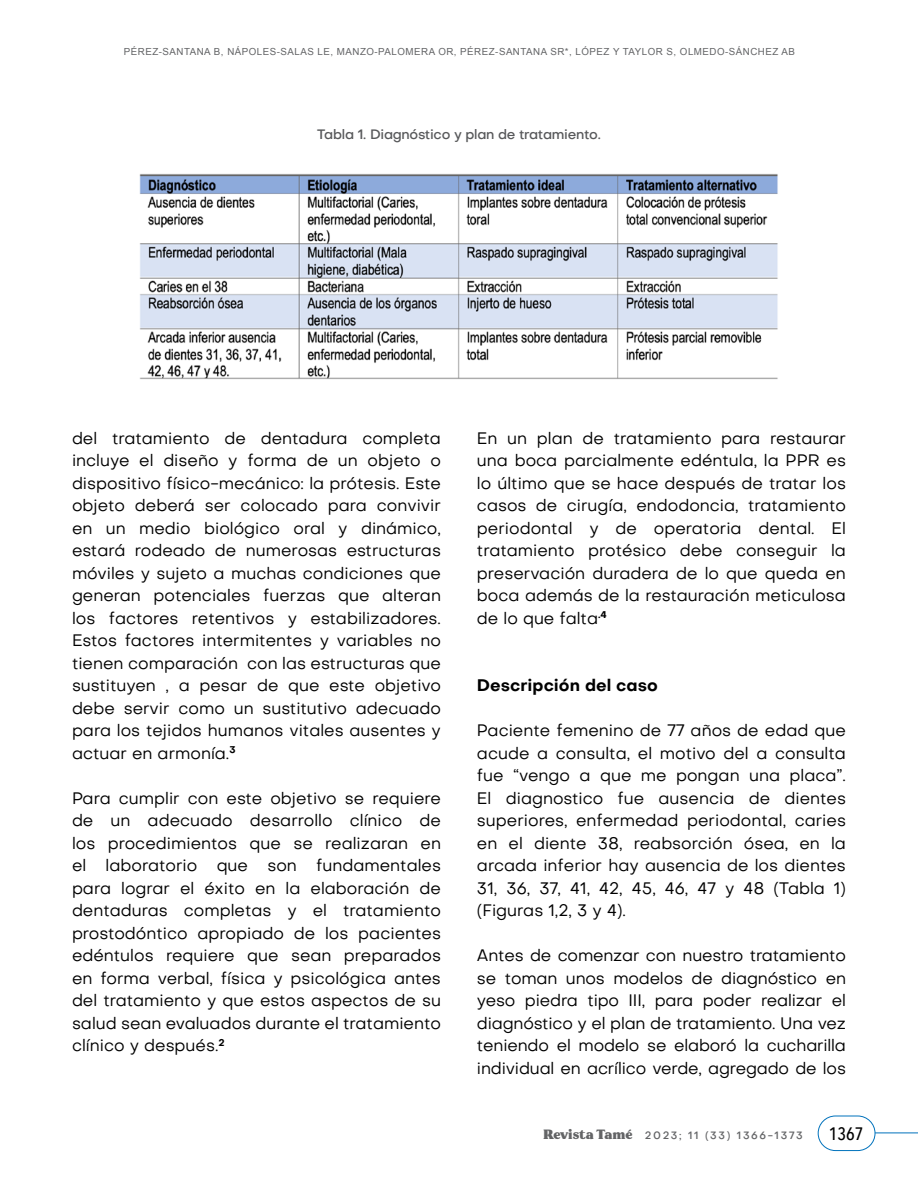
<style>
.page{position:relative;width:918px;height:1188px;background:#fff}
.page>*{position:absolute;margin:0;border:0;box-sizing:border-box;transform-origin:0 0}
.t1{font:500 18px "Avenir Next Condensed";color:#000}
.t2{font:16.5px/22.5px "Objectivity";color:#000;text-align:justify}
.t3{font:700 16.5px "Objectivity";color:#000}
.t4{font:500 13.5px "Objectivity";letter-spacing:-.02em;color:#58595b}
.t5{font:500 10.5px "Objectivity";letter-spacing:.15em;color:#636466}
.t6{font:9.75px "Arial";letter-spacing:.05em;color:#636466}
.s1{font-family:"Pockota";font-weight:900;font-size:13.5px}
</style>
<div class="page">
<img style="left:139px;top:174px;width:639px;height:205px">
<div style="left:818px;top:1116px;width:57px;height:35px;border:1px solid #0072bc;border-radius:17px"></div>
<hr style="left:875px;top:1133px;width:43px;height:1px;background:#0072bc">
<p class="t6" style="left:124px;top:45px;width:673px">PÉREZ-SANTANA B, NÁPOLES-SALAS LE, MANZO-PALOMERA OR, PÉREZ-SANTANA SR*, LÓPEZ Y TAYLOR S, OLMEDO-SÁNCHEZ AB</p>
<p class="t4" style="left:317px;top:125px;width:285px">Tabla 1. Diagnóstico y plan de tratamiento.</p>
<p class="t2" style="left:72px;top:427px;width:371px">del tratamiento de dentadura completa incluye el diseño y forma de un objeto o dispositivo físico-mecánico: la prótesis. Este objeto deberá ser colocado para convivir en un medio biológico oral y dinámico, estará rodeado de numerosas estructuras móviles y sujeto a muchas condiciones que generan potenciales fuerzas que alteran los factores retentivos y estabilizadores.<br>Estos factores intermitentes y variables no tienen comparación con las estructuras que sustituyen , a pesar de que este objetivo debe servir como un sustitutivo adecuado para los tejidos humanos vitales ausentes y actuar en armonía.<sup>3</sup></p>
<p class="t2" style="left:72px;top:787px;width:371px">Para cumplir con este objetivo se requiere de un adecuado desarrollo clínico de los procedimientos que se realizaran en el laboratorio que son fundamentales para lograr el éxito en la elaboración de dentaduras completas y el tratamiento prostodóntico apropiado de los pacientes edéntulos requiere que sean preparados en forma verbal, física y psicológica antes del tratamiento y que estos aspectos de su salud sean evaluados durante el tratamiento clínico y después.<sup>2</sup></p>
<p class="t2" style="left:477px;top:427px;width:371px">En un plan de tratamiento para restaurar una boca parcialmente edéntula, la PPR es lo último que se hace después de tratar los casos de cirugía, endodoncia, tratamiento periodontal y de operatoria dental. El tratamiento protésico debe conseguir la preservación duradera de lo que queda en boca además de la restauración meticulosa de lo que falta<sup>.4</sup></p>
<p class="t3" style="left:477px;top:674px;width:182px">Descripción del caso</p>
<p class="t2" style="left:477px;top:719px;width:371px">Paciente femenino de 77 años de edad que acude a consulta, el motivo del a consulta fue “vengo a que me pongan una placa”.<br>El diagnostico fue ausencia de dientes superiores, enfermedad periodontal, caries en el diente 38, reabsorción ósea, en la arcada inferior hay ausencia de los dientes 31, 36, 37, 41, 42, 45, 46, 47 y 48 (Tabla 1) (Figuras 1,2, 3 y 4).</p>
<p class="t2" style="left:477px;top:944px;width:371px">Antes de comenzar con nuestro tratamiento se toman unos modelos de diagnóstico en yeso piedra tipo III, para poder realizar el diagnóstico y el plan de tratamiento. Una vez teniendo el modelo se elaboró la cucharilla individual en acrílico verde, agregado de los</p>
<p class="t5" style="left:543px;top:1129px;width:261px"><span class="s1">Revista Tamé</span> 2023; 11 (33) 1366-1373</p>
<p class="t1" style="left:829px;top:1123px;width:36px">1367</p>
</div>
